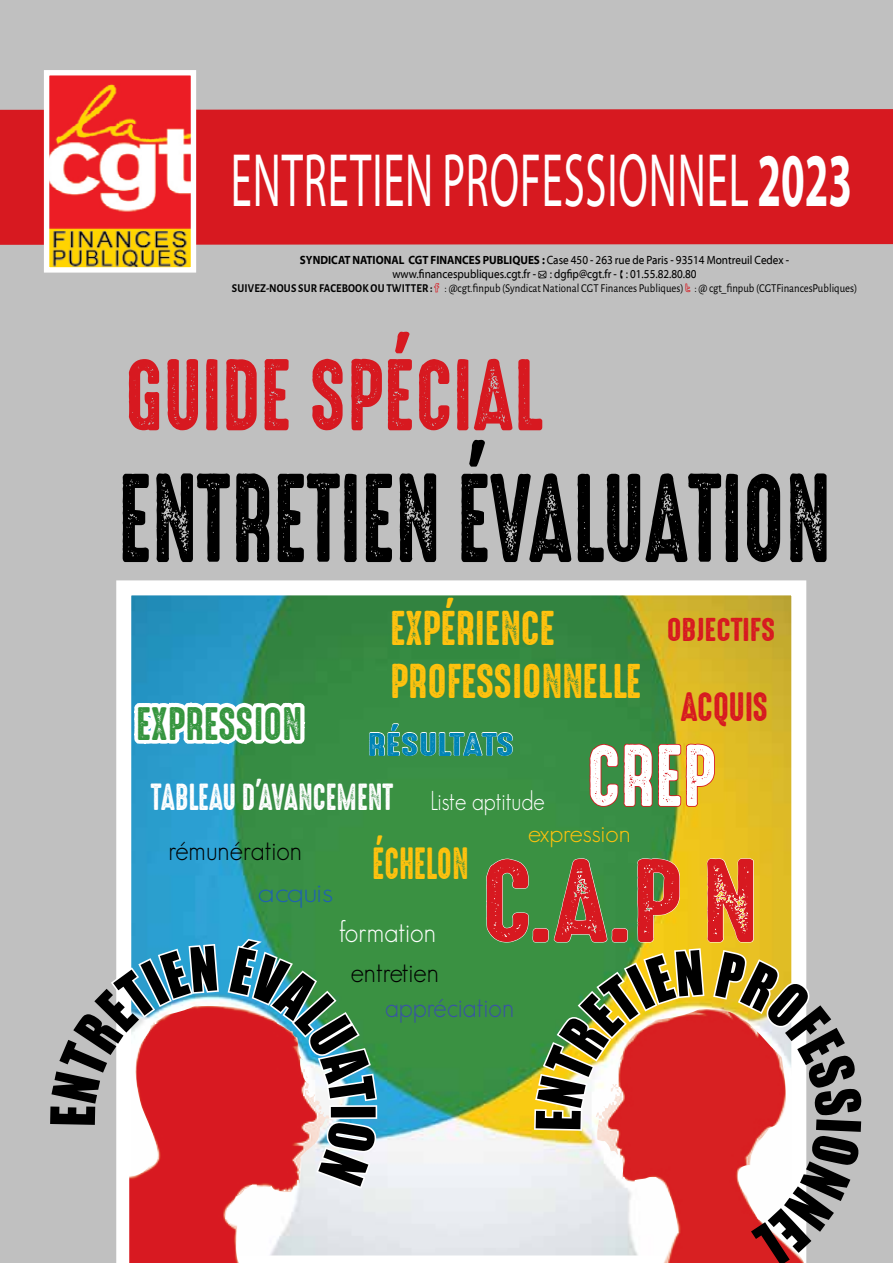
<style>
.page{position:relative;width:893px;height:1263px;background:#c0c0c0}
.page>*{position:absolute;margin:0;border:0;box-sizing:border-box;transform-origin:0 0}
.t1{font:113.4px "High Voltage Rough";color:#000;scale:.84 1}
.t2{font:106.5px "High Voltage Rough";color:#d71920;scale:1.12 1}
.t3{font:91.5px "High Voltage Rough";color:#d71920;scale:.96 1}
.t4{font:78.6px "High Voltage Rough";color:#fff}
.t5{font:76.05px "Myriad Pro";letter-spacing:.02em;color:#fff;scale:.56 1}
.t6{font:56.55px "Impact";color:#000;scale:.9 1}
.t7{font:43.95px/52.7px "High Voltage Rough";letter-spacing:-.005em;color:#ffc20e}
.t8{font:42.15px "High Voltage Rough";color:#35953e}
.t9{font:40.5px "High Voltage Rough";letter-spacing:-.005em;color:#ffc20e;scale:.85 1}
.t10{font:36.9px "High Voltage Rough";letter-spacing:-.005em;color:#d71920}
.t11{font:33.9px "High Voltage Rough";color:#fff;scale:.9 1}
.t12{font:300 29.7px "Geosans";color:#fff;scale:.92 1}
.t13{font:29.7px "High Voltage Rough";letter-spacing:-.005em;color:#d71920;scale:1.14 1}
.t14{font:300 29.7px "Geosans";color:#2062af;scale:1.1 1}
.t15{font:29.55px "High Voltage Rough";letter-spacing:-.01em;color:#0084b6;scale:1.43 1}
.t16{font:300 29.4px "Geosans";color:#000;scale:.92 1}
.t17{font:300 29.4px "Geosans";color:#3953a4;scale:.92 1}
.t18{font:300 26.7px "Geosans";color:#fff;scale:.86 1}
.t19{font:300 26.7px "Geosans";color:#ffc20e}
.t20{font:12px/14.4px "Myriad Web Pro";color:#000;text-align:center;scale:.9 1}
.t21{font:12px "Alegreya Sans";color:#000;scale:.9 1}
.s1{font-weight:700}
</style>
<div class="page">
<svg style="left:116px;top:580px;width:690px;height:683px;background:#60a067"></svg>
<img style="left:129px;top:1006px;width:357px;height:257px">
<svg style="left:128px;top:690px;width:183px;height:61px;background:#aed5d4"></svg>
<svg style="left:588px;top:743px;width:128px;height:65px;background:#8d7430"></svg>
<svg style="left:369px;top:723px;width:144px;height:33px;background:#70ae79"></svg>
<div style="left:0;top:109px;width:893px;height:136px;background:#d71920"></div>
<img style="left:50px;top:76px;width:140px;height:191px">
<div style="left:44px;top:70px;width:152px;height:203px;border:5px solid #fff"></div>
<svg style="left:111px;top:936px;width:277px;height:254px;background:#ae8484"></svg>
<svg style="left:486px;top:858px;width:324px;height:405px;background:#c4a474"></svg>
<h3 class="t5" style="left:231px;top:133px;width:1111px">ENTRETIEN PROFESSIONNEL <span class="s1">2023</span></h3>
<p class="t20" style="left:300px;top:253px;width:545px"><span class="s1">SYNDICAT NATIONAL CGT FINANCES PUBLIQUES :</span> Case 450 - 263 rue de Paris - 93514 Montreuil Cedex - www.financespubliques.cgt.fr - ● : dgfip@cgt.fr - : 01.55.82.80.80</p>
<p class="t21" style="left:232px;top:280px;width:593px"><span class="s1">SUIVEZ-NOUS SUR FACEBOOK OU TWITTER :</span> : @cgt.finpub (Syndicat National cgt finances publiques) : @ cgt_finpub (CGTF</p>
<p class="t21" style="left:781px;top:280px;width:86px">inancesPubliques)</p>
<h3 class="t3" style="left:125px;top:345px;width:438px">GUIDE SPÉCIAL</h3>
<h1 class="t1" style="left:118px;top:457px;width:850px">ENTRETIEN ÉVALUATION</h1>
<h3 class="t7" style="left:390px;top:604px;width:253px">EXPÉRIENCE<br>PROFESSIONNELLE</h3>
<h3 class="t15" style="left:368px;top:728px;width:104px">RÉSULTATS</h3>
<h3 class="t13" style="left:667px;top:614px;width:97px">OBJECTIFS</h3>
<h3 class="t10" style="left:680px;top:686px;width:89px">ACQUIS</h3>
<h3 class="t8" style="left:136px;top:700px;width:168px">EXPRESSION</h3>
<h3 class="t11" style="left:151px;top:779px;width:271px">TABLEAU D'AVANCEMENT</h3>
<h3 class="t4" style="left:586px;top:733px;width:131px">CREP</h3>
<h3 class="t18" style="left:431px;top:786px;width:134px">Liste aptitude</h3>
<h3 class="t16" style="left:169px;top:833px;width:147px">rémunération</h3>
<h3 class="t14" style="left:258px;top:875px;width:70px">acquis</h3>
<h3 class="t9" style="left:372px;top:841px;width:114px">ÉCHELON</h3>
<h3 class="t12" style="left:339px;top:915px;width:107px">formation</h3>
<h3 class="t16" style="left:351px;top:955px;width:97px">entretien</h3>
<h3 class="t19" style="left:528px;top:817px;width:104px">expression</h3>
<h2 class="t2" style="left:481px;top:843px;width:249px">C.A.P N</h2>
<h3 class="t17" style="left:385px;top:991px;width:142px">appréciation</h3>
<h3 class="t6" style="left:397px;top:1105px;width:18px;rotate:90deg">i</h3>
</div>
